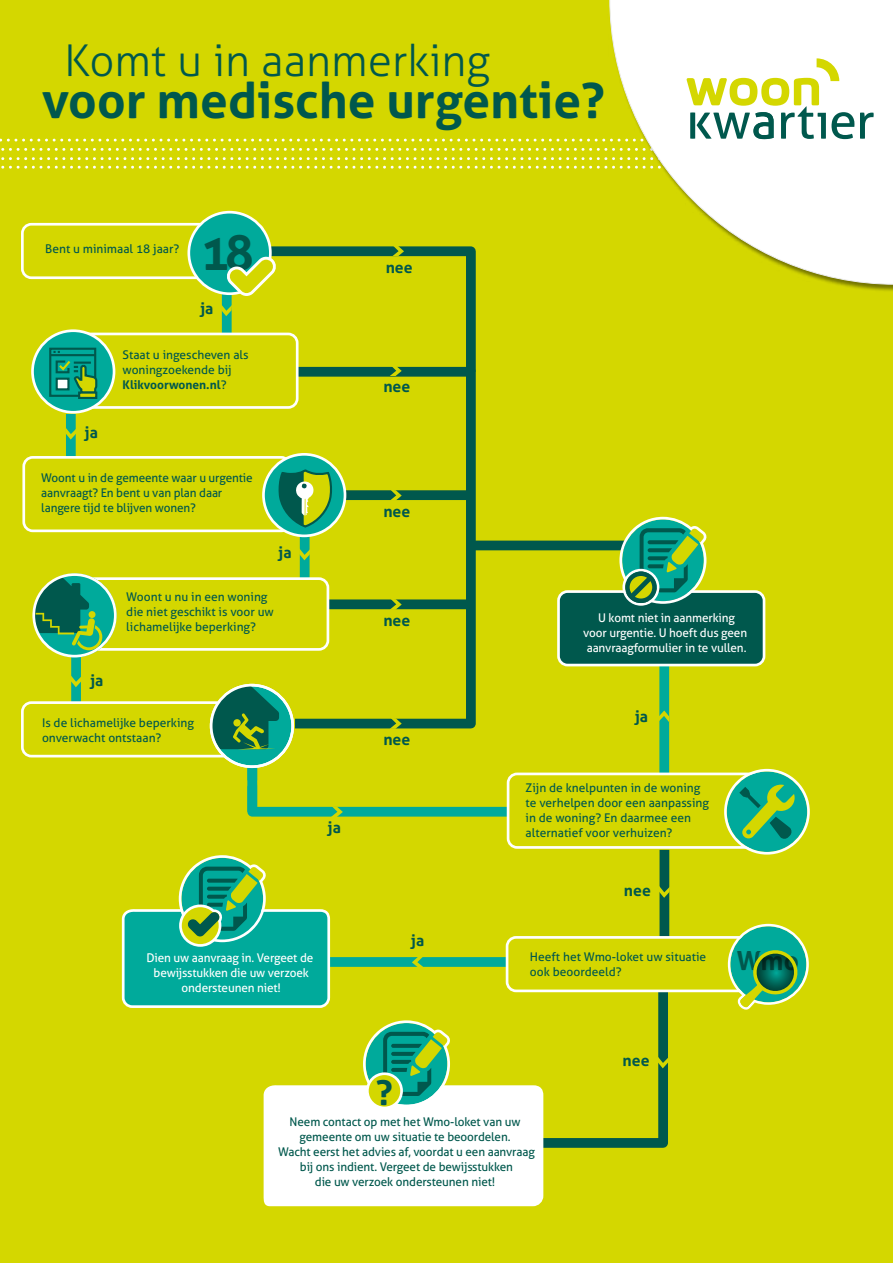
<style>
.page{position:relative;width:893px;height:1263px;background:#d4d700}
.page>*{position:absolute;margin:0;border:0;box-sizing:border-box;transform-origin:0 0}
.t1{font:700 49.5px "Aller";color:#00584d}
.t2{font:700 49.05px "Aller";color:#00584d}
.t3{font:300 43.8px "Aller";color:#00584d}
.t4{font:700 35.1px "Aller";color:#00584d}
.t5{font:700 26.25px "Aller";color:#00584d}
.t6{font:700 15.75px "Aller";color:#00584d}
.t7{font:12px/15px "Aller";letter-spacing:-.01em;color:#00584d}
.t8{font:12px/15px "Aller";letter-spacing:-.01em;color:#fff;text-align:center}
.s1{font-weight:700}
</style>
<div class="page">
<svg style="left:1px;top:148px;width:606px;height:3px"></svg>
<svg style="left:1px;top:157px;width:606px;height:3px"></svg>
<svg style="left:1px;top:166px;width:606px;height:3px"></svg>
<svg style="left:610px;top:0;width:283px;height:284px"></svg>
<svg style="left:860px;top:113px;width:14px;height:26px"></svg>
<svg style="left:0;top:58px;width:854px;height:84px"></svg>
<svg style="left:261px;top:381px;width:220px;height:352px"></svg>
<div style="left:300px;top:535px;width:10px;height:44px;background:#00aa9b"></div>
<div style="left:21px;top:223px;width:244px;height:56px;border:3px solid #fff;border-radius:9px"></div>
<div style="left:189px;top:212px;width:81px;height:82px;background:#00aa9b;border-radius:50%"></div>
<div style="left:187px;top:211px;width:85px;height:84px;border:3px solid #fff;border-radius:50%"></div>
<div style="left:66px;top:414px;width:10px;height:44px;background:#00aa9b"></div>
<div style="left:76px;top:334px;width:221px;height:73px;background:#d4d700;border-radius:9px"></div>
<div style="left:74px;top:333px;width:225px;height:76px;border:3px solid #fff;border-radius:9px"></div>
<svg style="left:66px;top:427px;width:10px;height:13px"></svg>
<svg style="left:300px;top:548px;width:10px;height:12px"></svg>
<svg style="left:222px;top:241px;width:254px;height:140px"></svg>
<div style="left:270px;top:490px;width:201px;height:10px;background:#00584d"></div>
<div style="left:279px;top:599px;width:192px;height:10px;background:#00584d"></div>
<div style="left:71px;top:654px;width:10px;height:50px;background:#00aa9b"></div>
<svg style="left:71px;top:675px;width:10px;height:12px"></svg>
<div style="left:81px;top:579px;width:247px;height:70px;background:#d4d700;border-radius:9px"></div>
<div style="left:80px;top:577px;width:249px;height:74px;border:3px solid #fff;border-radius:9px"></div>
<div style="left:24px;top:457px;width:266px;height:74px;background:#d4d700;border-radius:9px"></div>
<div style="left:22px;top:456px;width:270px;height:76px;border:3px solid #fff;border-radius:9px"></div>
<div style="left:659px;top:850px;width:10px;height:89px;background:#00584d"></div>
<svg style="left:390px;top:490px;width:12px;height:10px"></svg>
<svg style="left:390px;top:599px;width:12px;height:10px"></svg>
<svg style="left:390px;top:718px;width:12px;height:10px"></svg>
<div style="left:471px;top:541px;width:189px;height:9px;background:#00584d"></div>
<div style="left:659px;top:643px;width:10px;height:131px;background:#00aa9b"></div>
<div style="left:21px;top:701px;width:244px;height:56px;border:3px solid #fff;border-radius:9px"></div>
<div style="left:558px;top:591px;width:206px;height:74px;background:#00584d;border-radius:9px"></div>
<div style="left:557px;top:590px;width:208px;height:76px;border:3px solid #fff;border-radius:9px"></div>
<svg style="left:619px;top:517px;width:88px;height:89px"></svg>
<div style="left:507px;top:772px;width:265px;height:77px;border:3px solid #fff;border-radius:9px"></div>
<svg style="left:724px;top:769px;width:86px;height:85px"></svg>
<svg style="left:243px;top:757px;width:300px;height:64px"></svg>
<svg style="left:659px;top:710px;width:10px;height:12px"></svg>
<svg style="left:211px;top:685px;width:82px;height:82px"></svg>
<div style="left:210px;top:684px;width:84px;height:84px;border:3px solid #fff;border-radius:50%"></div>
<svg style="left:211px;top:685px;width:68px;height:64px;background:#378456"></svg>
<svg style="left:34px;top:573px;width:82px;height:84px"></svg>
<div style="left:32px;top:573px;width:85px;height:84px;border:3px solid #fff;border-radius:50%"></div>
<svg style="left:34px;top:574px;width:68px;height:76px"></svg>
<div style="left:506px;top:936px;width:243px;height:56px;border:3px solid #fff;border-radius:9px"></div>
<svg style="left:728px;top:924px;width:81px;height:86px"></svg>
<div style="left:33px;top:331px;width:81px;height:81px;background:#00aa9b;border-radius:50%"></div>
<div style="left:31px;top:329px;width:84px;height:85px;border:3px solid #fff;border-radius:50%"></div>
<div style="left:78px;top:391px;width:19px;height:8px;background:#00584d"></div>
<svg style="left:49px;top:347px;width:49px;height:51px"></svg>
<svg style="left:263px;top:454px;width:82px;height:82px;background:#22b5a8"></svg>
<div style="left:262px;top:453px;width:84px;height:84px;border:3px solid #fff;border-radius:50%"></div>
<svg style="left:277px;top:467px;width:57px;height:62px"></svg>
<svg style="left:121px;top:855px;width:552px;height:352px"></svg>
<h3 class="t3" style="left:64px;top:34px;width:427px">Komt u in aanmerking</h3>
<h1 class="t1" style="left:42px;top:70px;width:564px">voor medische urgentie?</h1>
<p class="t7" style="left:45px;top:242px;width:136px">Bent u minimaal 18 jaar?</p>
<h2 class="t2" style="left:200px;top:223px;width:55px">18</h2>
<h3 class="t6" style="left:200px;top:299px;width:15px">ja</h3>
<h3 class="t6" style="left:85px;top:423px;width:15px">ja</h3>
<p class="t7" style="left:123px;top:347px;width:128px">Staat u ingescheven als woningzoekende bij<br><span class="s1">Klikvoorwonen.nl</span>?</p>
<p class="t7" style="left:41px;top:470px;width:213px">Woont u in de gemeente waar u urgentie aanvraagt? En bent u van plan daar langere tijd te blijven wonen?</p>
<h3 class="t6" style="left:279px;top:543px;width:15px">ja</h3>
<h3 class="t6" style="left:90px;top:670px;width:15px">ja</h3>
<p class="t7" style="left:126px;top:589px;width:149px">Woont u nu in een woning die niet geschikt is voor uw lichamelijke beperking?</p>
<p class="t7" style="left:42px;top:715px;width:154px">Is de lichamelijke beperking onverwacht ontstaan?</p>
<h3 class="t6" style="left:328px;top:818px;width:15px">ja</h3>
<h3 class="t6" style="left:386px;top:257px;width:28px">nee</h3>
<h3 class="t6" style="left:383px;top:377px;width:28px">nee</h3>
<h3 class="t6" style="left:383px;top:502px;width:28px">nee</h3>
<h3 class="t6" style="left:383px;top:611px;width:28px">nee</h3>
<h3 class="t6" style="left:383px;top:730px;width:28px">nee</h3>
<p class="t8" style="left:146px;top:950px;width:168px">Dien uw aanvraag in. Vergeet de bewijsstukken die uw verzoek ondersteunen niet!</p>
<h3 class="t6" style="left:411px;top:931px;width:15px">ja</h3>
<h3 class="t4" style="left:376px;top:1070px;width:19px">?</h3>
<p class="t8" style="left:583px;top:610px;width:165px">U komt niet in aanmerking<br>voor urgentie. U hoeft dus geen aanvraagformulier in te vullen.</p>
<h3 class="t6" style="left:635px;top:707px;width:15px">ja</h3>
<p class="t7" style="left:526px;top:780px;width:185px">Zijn de knelpunten in de woning te verhelpen door een aanpassing in de woning? En daarmee een alternatief voor verhuizen?</p>
<h3 class="t6" style="left:624px;top:880px;width:28px">nee</h3>
<p class="t7" style="left:530px;top:949px;width:178px">Heeft het Wmo-loket uw situatie ook beoordeeld?</p>
<h3 class="t5" style="left:737px;top:944px;width:64px">Wmo</h3>
<h3 class="t6" style="left:623px;top:1051px;width:28px">nee</h3>
<p class="t7" style="left:278px;top:1114px;width:258px;text-align:center">Neem contact op met het Wmo-loket van uw gemeente om uw situatie te beoordelen.<br>Wacht eerst het advies af, voordat u een aanvraag bij ons indient. Vergeet de bewijsstukken<br>die uw verzoek ondersteunen niet!</p>
</div>
